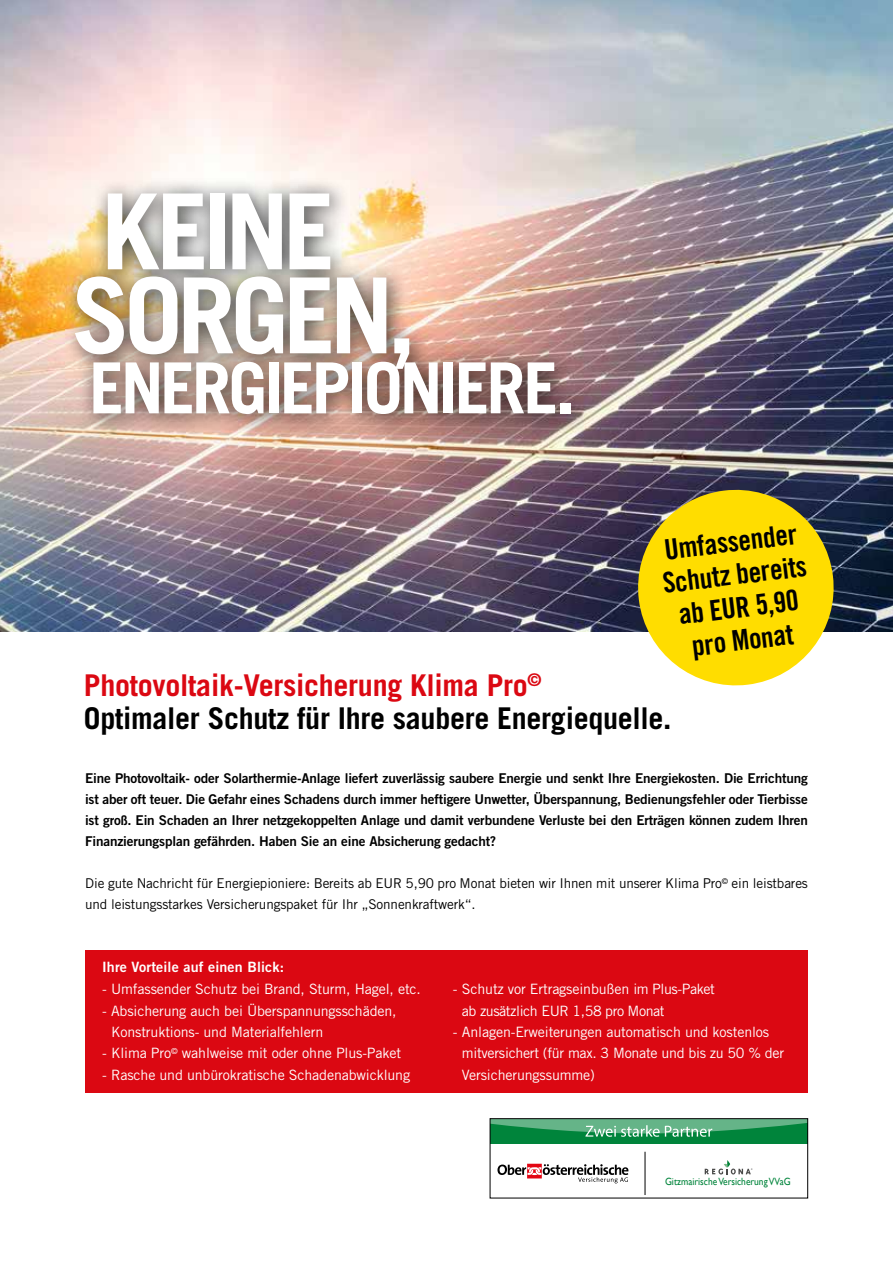
<style>
.page{position:relative;width:893px;height:1263px;background:#fff}
.page>*{position:absolute;margin:0;border:0;box-sizing:border-box;transform-origin:0 0}
.t1{font:700 105px/84px "Trade Gothic LT Pro";letter-spacing:-.055em;color:#fff}
.t2{font:700 70.5px "Trade Gothic LT Pro";letter-spacing:-.05em;color:#fff}
.t3{font:700 30px/33px "Trade Gothic LT Pro";letter-spacing:-.01em;color:#000}
.t4{font:28.5px/33px "Trade Gothic Bold Cond Twenty";color:#000;text-align:center}
.t5{font:14.25px/21.3px "Trade Gothic LT Pro";letter-spacing:-.01em;color:#fff}
.t6{font:14.25px/21.3px "Trade Gothic LT Pro";letter-spacing:-.03em;color:#fff}
.t7{font:14.25px "Trade Gothic LT Pro Bd 2";letter-spacing:.01em;color:#fff}
.t8{font:13.5px/21px "Trade Gothic LT Pro Bd 2";letter-spacing:-.01em;color:#000;text-align:justify}
.t9{font:13.5px/21px "Trade Gothic LT Pro";letter-spacing:-.01em;color:#000}
.t10{font:10.5px "Gill Sans";color:#00843b;scale:.9 1}
.s1{color:#db0812}
</style>
<div class="page">
<div style="left:85px;top:950px;width:723px;height:143px;background:#db0812"></div>
<img style="left:0;top:0;width:893px;height:631px">
<svg style="left:632px;top:484px;width:207px;height:202px;background:#dac329"></svg>
<div style="left:61px;top:178px;width:530px;height:257px;background:#000;opacity:.75"></div>
<div style="left:490px;top:1119px;width:318px;height:25px;background:#00843b"></div>
<div style="left:490px;top:1118px;width:318px;height:80px;border:1px solid #000"></div>
<svg style="left:490px;top:1119px;width:318px;height:18px"></svg>
<hr style="left:645px;top:1152px;width:1px;height:43px;background:#000">
<svg style="left:497px;top:1164px;width:131px;height:19px"></svg>
<svg style="left:705px;top:1160px;width:47px;height:14px"></svg>
<h1 class="t1" style="left:72px;top:188px;width:346px">KEINE<br>SORGEN,</h1>
<h2 class="t2" style="left:89px;top:345px;width:487px">ENERGIEPIONIERE.</h2>
<h3 class="t4" style="left:657px;top:534px;width:147px;rotate:-7deg">Umfassender<br>Schutz bereits ab EUR 5,90 pro Monat</h3>
<h3 class="t3" style="left:84px;top:668px;width:589px"><span class="s1">Photovoltaik-Versicherung Klima Pro</span><sup>©<br></sup>Optimaler Schutz für Ihre saubere Energiequelle.</h3>
<p class="t8" style="left:85px;top:768px;width:724px">Eine Photovoltaik- oder Solarthermie-Anlage liefert zuverlässig saubere Energie und senkt Ihre Energiekosten. Die Errichtung ist aber oft teuer. Die Gefahr eines Schadens durch immer heftigere Unwetter, Überspannung, Bedienungsfehler oder Tierbisse ist groß. Ein Schaden an Ihrer netzgekoppelten Anlage und damit verbundene Verluste bei den Erträgen können zudem Ihren Finanzierungsplan gefährden. Haben Sie an eine Absicherung gedacht?</p>
<p class="t9" style="left:85px;top:873px;width:724px">Die gute Nachricht für Energiepioniere: Bereits ab EUR 5,90 pro Monat bieten wir Ihnen mit unserer Klima Pro<sup>©</sup> ein leistbares und leistungsstarkes Versicherungspaket für Ihr „Sonnenkraftwerk“.</p>
<p class="t7" style="left:102px;top:958px;width:184px">Ihre Vorteile auf einen Blick:</p>
<p class="t5" style="left:102px;top:978px;width:320px">- Umfassender Schutz bei Brand, Sturm, Hagel, etc.</p>
<p class="t5" style="left:111px;top:1000px;width:287px;text-indent:-9px">- Absicherung auch bei Überspannungsschäden,<br>Konstruktions- und Materialfehlern</p>
<p class="t5" style="left:102px;top:1042px;width:301px">- Klima Pro<sup>©</sup> wahlweise mit oder ohne Plus-Paket</p>
<p class="t5" style="left:102px;top:1064px;width:310px">- Rasche und unbürokratische Schadenabwicklung</p>
<p class="t6" style="left:462px;top:978px;width:255px;text-indent:-9px">- Schutz vor Ertragseinbußen im Plus-Paket ab zusätzlich EUR 1,58 pro Monat</p>
<p class="t5" style="left:462px;top:1021px;width:324px;text-indent:-9px">- Anlagen-Erweiterungen automatisch und kostenlos mitversichert (für max. 3 Monate und bis zu 50 % der<br>Versicherungssumme)</p>
<p class="t10" style="left:665px;top:1176px;width:141px">Gitzmairische Versicherung VVaG</p>
</div>
